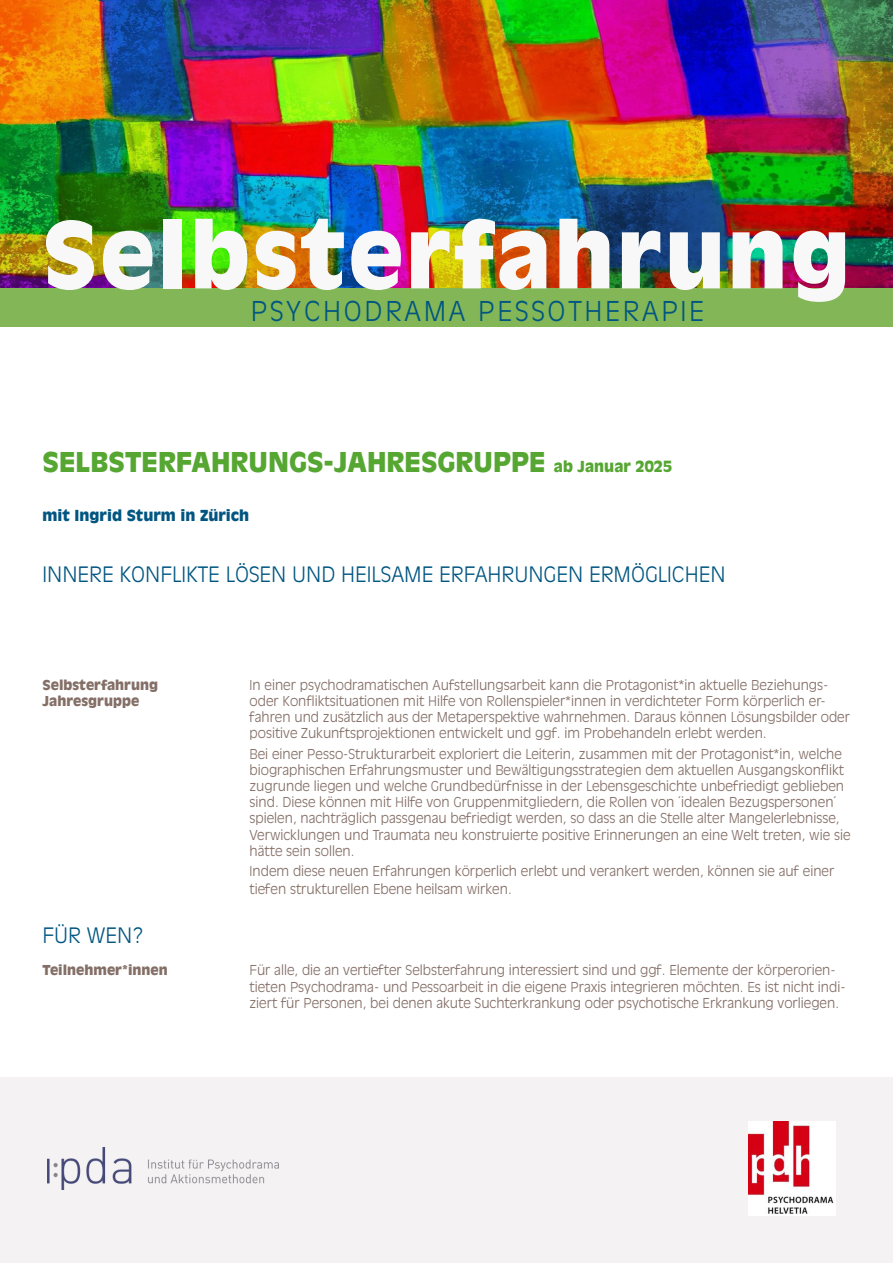
<style>
.page{position:relative;width:893px;height:1263px;background:#fff}
.page>*{position:absolute;margin:0;border:0;box-sizing:border-box;transform-origin:0 0}
.t1{font:900 90px "Antique Olive Pro";letter-spacing:.03em;color:#f8f8f8}
.t2{font:900 27px "Antique Olive Pro";color:#56a632}
.t3{font:300 27px "Antique Olive Pro";letter-spacing:.1em;color:#005581}
.t4{font:300 21px "Antique Olive Pro";color:#005581}
.t5{font:900 15px "Antique Olive Pro";color:#005581}
.t6{font:300 13.5px/16.2px "Antique Olive Pro";color:#846f67}
.t7{font:900 13.5px "Antique Olive Pro";color:#846f67}
.s1{font-size:15px}
</style>
<div class="page">
<div style="left:0;top:1077px;width:893px;height:186px;background:#f4f2f2"></div>
<img style="left:0;top:0;width:893px;height:288px">
<div style="left:0;top:288px;width:893px;height:38px;background:#82b657"></div>
<img style="left:47px;top:1147px;width:231px;height:42px">
<img style="left:748px;top:1121px;width:87px;height:94px">
<h1 class="t1" style="left:43px;top:200px;width:809px">Selbsterfahrung</h1>
<h2 class="t3" style="left:251px;top:295px;width:455px">PSYCHODRAMA PESSOTHERAPIE</h2>
<h2 class="t2" style="left:43px;top:445px;width:631px">SELBSTERFAHRUNGS-JAHRESGRUPPE <span class="s1">ab Januar 2025</span></h2>
<p class="t5" style="left:43px;top:506px;width:208px">mit Ingrid Sturm in Zürich</p>
<h3 class="t4" style="left:43px;top:562px;width:684px">INNERE KONFLIKTE LÖSEN UND HEILSAME ERFAHRUNGEN ERMÖGLICHEN</h3>
<p class="t7" style="left:43px;top:676px;width:117px">Selbsterfahrung</p>
<p class="t6" style="left:250px;top:677px;width:580px">In einer psychodramatischen Aufstellungsarbeit kann die Protagonist*in aktuelle Beziehungs-</p>
<p class="t7" style="left:43px;top:692px;width:98px">Jahresgruppe</p>
<p class="t6" style="left:250px;top:693px;width:602px">oder Konfliktsituationen mit Hilfe von Rollenspieler*innen in verdichteter Form körperlich er&shy;fahren und zusätzlich aus der Metaperspektive wahrnehmen. Daraus können Lösungsbilder oder positive Zukunftsprojektionen entwickelt und ggf. im Probehandeln erlebt werden.</p>
<p class="t6" style="left:250px;top:746px;width:602px">Bei einer Pesso-Strukturarbeit exploriert die Leiterin, zusammen mit der Protagonist*in, welche biographischen Erfahrungsmuster und Bewältigungsstrategien dem aktuellen Ausgangskonflikt zugrunde liegen und welche Grundbedürfnisse in der Lebensgeschichte unbefriedigt geblieben sind. Diese können mit Hilfe von Gruppenmitgliedern, die Rollen von ´idealen Bezugspersonen´ spielen, nachträglich passgenau befriedigt werden, so dass an die Stelle alter Mangelerlebnisse, Verwicklungen und Traumata neu konstruierte positive Erinnerungen an eine Welt treten, wie sie hätte sein sollen.</p>
<p class="t6" style="left:250px;top:862px;width:586px;line-height:18px">Indem diese neuen Erfahrungen körperlich erlebt und verankert werden, können sie auf einer tiefen strukturellen Ebene heilsam wirken.</p>
<h3 class="t4" style="left:43px;top:923px;width:103px">FÜR WEN?</h3>
<p class="t7" style="left:43px;top:962px;width:127px">Teilnehmer*innen</p>
<p class="t6" style="left:250px;top:962px;width:598px">Für alle, die an vertiefter Selbsterfahrung interessiert sind und ggf. Elemente der körperorien&shy;tieten Psychodrama- und Pessoarbeit in die eigene Praxis integrieren möchten. Es ist nicht indi&shy;ziert für Personen, bei denen akute Suchterkrankung oder psychotische Erkrankung vorliegen.</p>
</div>
